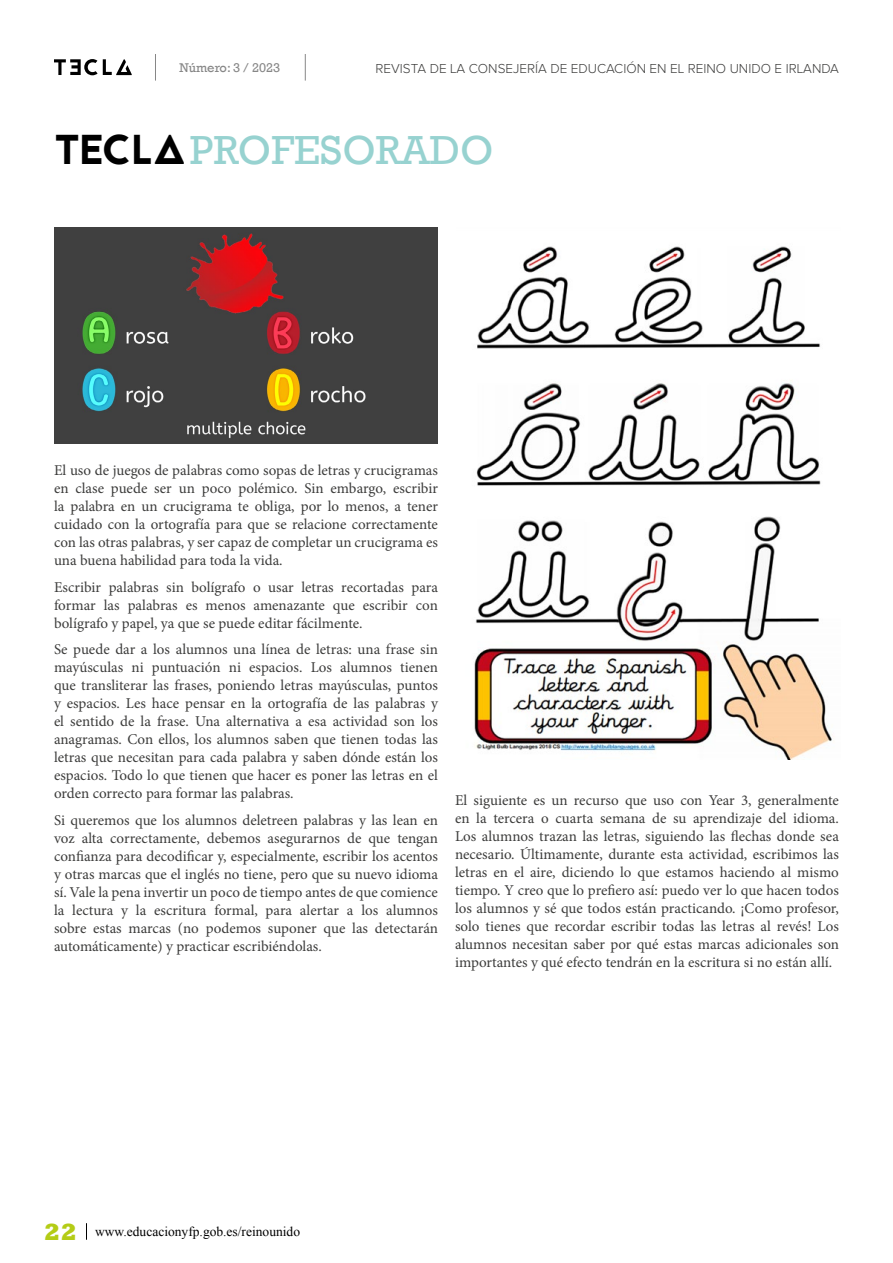
<style>
.page{position:relative;width:893px;height:1263px;background:#fff}
.page>*{position:absolute;margin:0;border:0;box-sizing:border-box;transform-origin:0 0}
.t1{font:41.55px "Rockwell";color:#97d2d0}
.t2{font:15px/18px "Minion Pro";color:#3c3c3b;text-align:justify}
.t3{font:300 13.5px "Proxima Nova A";color:#3c3c3b}
.t4{font:13.5px "Times New Roman";color:#000}
.t5{font:12.9px "Rockwell";color:#878787}
.s1{font-family:"Jaapokkienchance";font-size:41.7px;color:#000}
.s2{font-family:"Rockwell";font-weight:800;font-size:24px;color:#b4cc16}
</style>
<div class="page">
<svg style="left:86px;top:1223px;width:1px;height:17px"></svg>
<svg style="left:155px;top:54px;width:1px;height:27px"></svg>
<svg style="left:54px;top:59px;width:78px;height:16px"></svg>
<svg style="left:305px;top:54px;width:1px;height:27px"></svg>
<img style="left:54px;top:227px;width:384px;height:216px">
<img style="left:474px;top:246px;width:358px;height:514px">
<p class="t5" style="left:179px;top:60px;width:102px">Número: 3 / 2023</p>
<p class="t3" style="left:375px;top:61px;width:465px">REVISTA DE LA CONSEJERÍA DE EDUCACIÓN EN EL REINO UNIDO E IRLANDA</p>
<h1 class="t1" style="left:54px;top:126px;width:441px"><span class="s1">TECLA</span>PROFESORADO</h1>
<p class="t2" style="left:54px;top:462px;width:386px">El uso de juegos de palabras como sopas de letras y crucigramas en clase puede ser un poco polémico. Sin embargo, escribir la palabra en un crucigrama te obliga, por lo menos, a tener cuidado con la ortografía para que se relacione correctamente con las otras palabras, y ser capaz de completar un crucigrama es una buena habilidad para toda la vida.</p>
<p class="t2" style="left:54px;top:578px;width:385px">Escribir palabras sin bolígrafo o usar letras recortadas para formar las palabras es menos amenazante que escribir con bolígrafo y papel, ya que se puede editar fácilmente.</p>
<p class="t2" style="left:54px;top:641px;width:386px">Se puede dar a los alumnos una línea de letras: una frase sin mayúsculas ni puntuación ni espacios. Los alumnos tienen que transliterar las frases, poniendo letras mayúsculas, puntos y espacios. Les hace pensar en la ortografía de las palabras y el sentido de la frase. Una alternativa a esa actividad son los anagramas. Con ellos, los alumnos saben que tienen todas las letras que necesitan para cada palabra y saben dónde están los espacios. Todo lo que tienen que hacer es poner las letras en el orden correcto para formar las palabras.</p>
<p class="t2" style="left:54px;top:811px;width:385px">Si queremos que los alumnos deletreen palabras y las lean en voz alta correctamente, debemos asegurarnos de que tengan confianza para decodificar y, especialmente, escribir los acentos y otras marcas que el inglés no tiene, pero que su nuevo idioma sí. Vale la pena invertir un poco de tiempo antes de que comience la lectura y la escritura formal, para alertar a los alumnos sobre estas marcas (no podemos suponer que las detectarán automáticamente) y practicar escribiéndolas.</p>
<p class="t2" style="left:455px;top:791px;width:386px">El siguiente es un recurso que uso con Year 3, generalmente en la tercera o cuarta semana de su aprendizaje del idioma.<br>Los alumnos trazan las letras, siguiendo las flechas donde sea necesario. Últimamente, durante esta actividad, escribimos las letras en el aire, diciendo lo que estamos haciendo al mismo tiempo. Y creo que lo prefiero así: puedo ver lo que hacen todos los alumnos y sé que todos están practicando. ¡Como profesor, solo tienes que recordar escribir todas las letras al revés! Los alumnos necesitan saber por qué estas marcas adicionales son importantes y qué efecto tendrán en la escritura si no están allí.</p>
<p class="t4" style="left:44px;top:1222px;width:258px"><span class="s2">22</span> www.educacionyfp.gob.es/reinounido</p>
</div>
